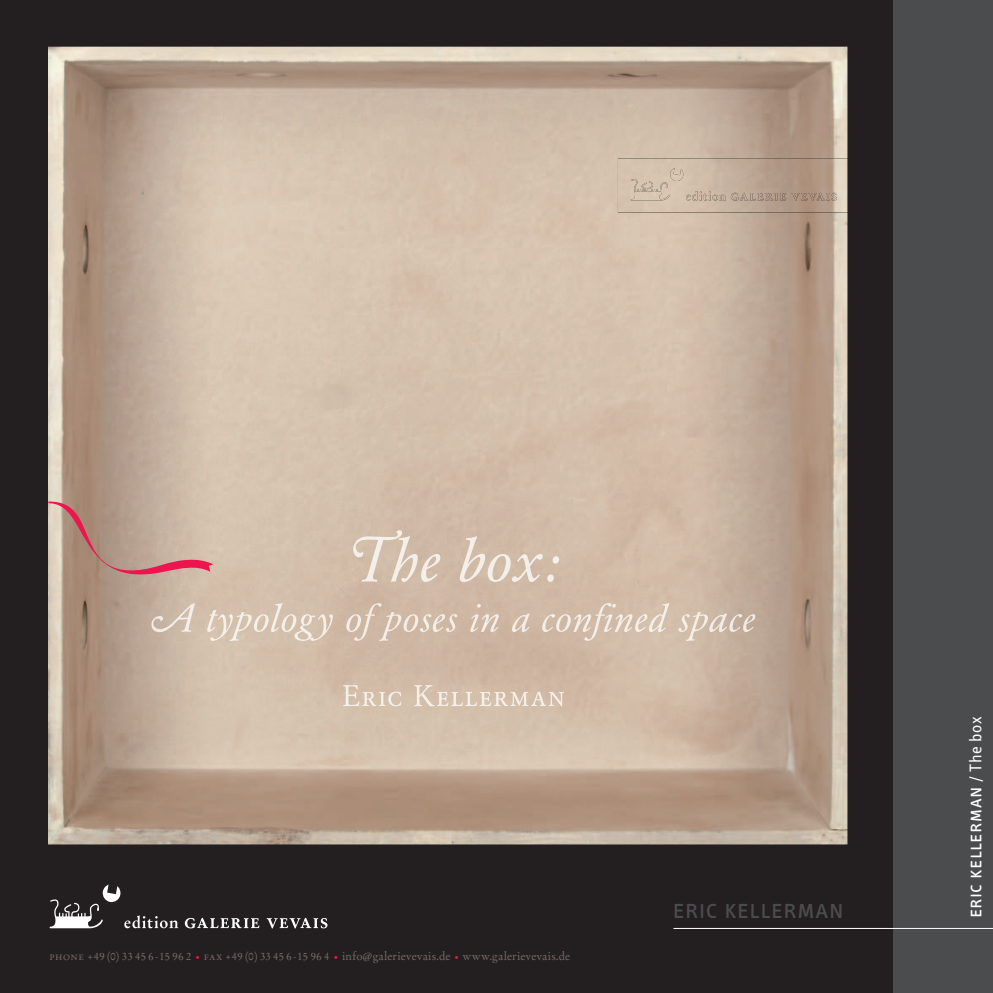
<style>
.page{position:relative;width:993px;height:993px;background:#fff}
.page>*{position:absolute;margin:0;border:0;box-sizing:border-box;transform-origin:0 0}
.t1{font:28px "Info Text Normal Caps";letter-spacing:.02em;color:#4b4c4d}
.t2{font:21px "Info Text Normal Caps";letter-spacing:.03em;color:#fff}
.t3{font:12.25px "Garamond Original Regular";letter-spacing:.02em;color:#76696a}
.s1{font-family:"Garamond Original Caps Regular"}
.s2{font-size:11.38px}
.s3{font-size:10.5px;color:#ed1747}
.s4{font-family:"Info Text";font-size:17.5px}
</style>
<div class="page">
<div style="left:0;top:0;width:992px;height:992px;background:#231f20"></div>
<div style="left:893px;top:0;width:99px;height:992px;background:#4b4c4d"></div>
<hr style="left:673px;top:927px;width:319px;height:1px;background:#fff">
<svg style="left:49px;top:884px;width:278px;height:44px"></svg>
<img style="left:48px;top:47px;width:799px;height:797px">
<svg style="left:48px;top:501px;width:165px;height:89px;background:#c09e91"></svg>
<img style="left:353px;top:530px;width:208px;height:52px">
<img style="left:151px;top:602px;width:604px;height:39px">
<img style="left:343px;top:684px;width:220px;height:22px">
<img style="left:617px;top:158px;width:230px;height:54px">
<img style="left:669px;top:168px;width:14px;height:13px">
<img style="left:630px;top:179px;width:40px;height:21px">
<img style="left:691px;top:191px;width:133px;height:9px">
<p class="t3" style="left:50px;top:948px;width:522px"><span class="s1">phone</span> <span class="s2">+49 (0) 33 45 6 - 15 96 2</span> <span class="s3">•</span> <span class="s1">fax</span> <span class="s2">+49 (0) 33 45 6 - 15 96 4</span> <span class="s3">•</span> info@galerievevais.de <span class="s3">•</span> www.galerievevais.de</p>
<h1 class="t1" style="left:672px;top:893px;width:173px">eric kellerman</h1>
<h2 class="t2" style="left:962px;top:918px;width:203px;rotate:-90deg">eric kellerman <span class="s4">/ The box</span></h2>
</div>
